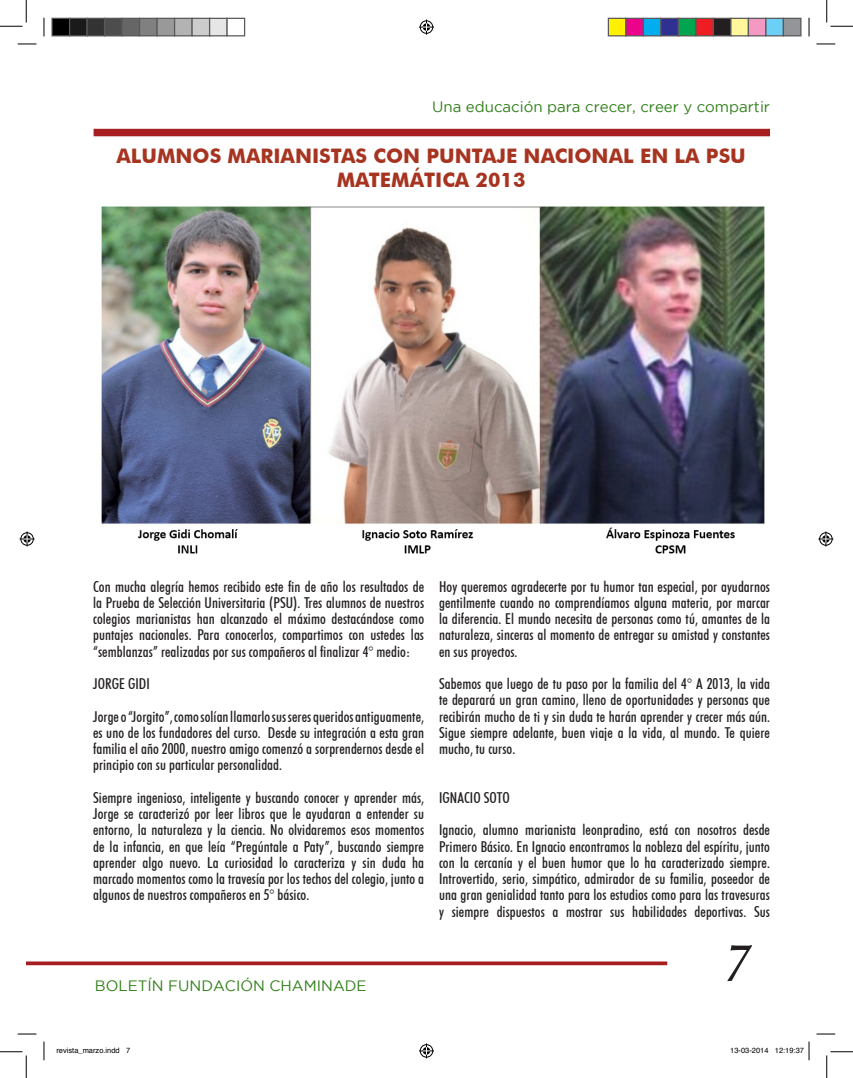
<style>
.page{position:relative;width:853px;height:1078px;background:#fff}
.page>*{position:absolute;margin:0;border:0;box-sizing:border-box;transform-origin:0 0}
.t1{font:57.75px "Lin Biolinum Slanted";color:#231f20}
.t2{font:700 20px/24px "Futura BT";color:#a73420;text-align:center}
.t3{font:500 condensed 15px/16.2px "Futura BT";letter-spacing:.005em;color:#231f20;text-align:justify}
.t4{font:15px "Gotham";color:#307f19}
.t5{font:7.5px "Helvetica";color:#000}
</style>
<div class="page">
<svg style="left:26px;top:961px;width:18px;height:4px"></svg>
<svg style="left:44px;top:961px;width:623px;height:4px;background:#b1393b"></svg>
<div style="left:94px;top:129px;width:676px;height:7px;background:#a71e21"></div>
<img style="left:101px;top:206px;width:664px;height:348px">
<svg style="left:18px;top:43px;width:18px;height:2px"></svg>
<svg style="left:816px;top:43px;width:19px;height:2px"></svg>
<svg style="left:18px;top:1033px;width:18px;height:2px"></svg>
<svg style="left:816px;top:1033px;width:19px;height:2px"></svg>
<svg style="left:43px;top:18px;width:2px;height:18px"></svg>
<svg style="left:43px;top:1041px;width:2px;height:19px"></svg>
<svg style="left:808px;top:18px;width:2px;height:18px"></svg>
<svg style="left:0;top:0;width:27px;height:27px"></svg>
<svg style="left:0;top:1051px;width:27px;height:27px"></svg>
<svg style="left:826px;top:0;width:27px;height:27px"></svg>
<svg style="left:826px;top:1051px;width:27px;height:27px"></svg>
<svg style="left:419px;top:20px;width:15px;height:15px"></svg>
<svg style="left:419px;top:1043px;width:15px;height:15px"></svg>
<svg style="left:20px;top:531px;width:15px;height:15px"></svg>
<svg style="left:818px;top:531px;width:15px;height:15px"></svg>
<div style="left:52px;top:18px;width:18px;height:18px;background:#000"></div>
<div style="left:51px;top:18px;width:19px;height:18px;border:1px solid #595959"></div>
<div style="left:70px;top:18px;width:17px;height:18px;background:#1a1a1a"></div>
<div style="left:69px;top:18px;width:19px;height:18px;border:1px solid #595959"></div>
<div style="left:87px;top:18px;width:18px;height:18px;background:#333"></div>
<div style="left:86px;top:18px;width:19px;height:18px;border:1px solid #595959"></div>
<div style="left:105px;top:18px;width:17px;height:18px;background:#4d4d4d"></div>
<div style="left:104px;top:18px;width:19px;height:18px;border:1px solid #595959"></div>
<div style="left:122px;top:18px;width:18px;height:18px;background:#666"></div>
<div style="left:121px;top:18px;width:19px;height:18px;border:1px solid #595959"></div>
<div style="left:140px;top:18px;width:17px;height:18px;background:#808080"></div>
<div style="left:139px;top:18px;width:19px;height:18px;border:1px solid #595959"></div>
<div style="left:157px;top:18px;width:18px;height:18px;background:#999"></div>
<div style="left:156px;top:18px;width:19px;height:18px;border:1px solid #595959"></div>
<div style="left:175px;top:18px;width:17px;height:18px;background:#b3b3b3"></div>
<div style="left:174px;top:18px;width:19px;height:18px;border:1px solid #595959"></div>
<div style="left:192px;top:18px;width:18px;height:18px;background:#ccc"></div>
<div style="left:191px;top:18px;width:19px;height:18px;border:1px solid #595959"></div>
<div style="left:210px;top:18px;width:17px;height:18px;background:#e6e6e6"></div>
<div style="left:209px;top:18px;width:19px;height:18px;border:1px solid #595959"></div>
<div style="left:226px;top:18px;width:19px;height:18px;border:1px solid #595959"></div>
<div style="left:608px;top:18px;width:18px;height:18px;background:#fff101"></div>
<div style="left:608px;top:18px;width:18px;height:18px;border:1px solid #595959"></div>
<div style="left:626px;top:18px;width:17px;height:18px;background:#ed028c"></div>
<div style="left:625px;top:18px;width:19px;height:18px;border:1px solid #595959"></div>
<div style="left:643px;top:18px;width:18px;height:18px;background:#00aeef"></div>
<div style="left:643px;top:18px;width:18px;height:18px;border:1px solid #595959"></div>
<div style="left:661px;top:18px;width:17px;height:18px;background:#2e3092"></div>
<div style="left:660px;top:18px;width:19px;height:18px;border:1px solid #595959"></div>
<div style="left:678px;top:18px;width:18px;height:18px;background:#00a54f"></div>
<div style="left:678px;top:18px;width:18px;height:18px;border:1px solid #595959"></div>
<div style="left:696px;top:18px;width:17px;height:18px;background:#ee1d23"></div>
<div style="left:695px;top:18px;width:19px;height:18px;border:1px solid #595959"></div>
<div style="left:713px;top:18px;width:18px;height:18px;background:#231f20"></div>
<div style="left:713px;top:18px;width:18px;height:18px;border:1px solid #595959"></div>
<div style="left:731px;top:18px;width:17px;height:18px;background:#fff79a"></div>
<div style="left:730px;top:18px;width:19px;height:18px;border:1px solid #595959"></div>
<div style="left:748px;top:18px;width:18px;height:18px;background:#f499c2"></div>
<div style="left:748px;top:18px;width:18px;height:18px;border:1px solid #595959"></div>
<div style="left:766px;top:18px;width:17px;height:18px;background:#6bcff6"></div>
<div style="left:765px;top:18px;width:19px;height:18px;border:1px solid #595959"></div>
<div style="left:783px;top:18px;width:18px;height:18px;background:#939598"></div>
<div style="left:783px;top:18px;width:18px;height:18px;border:1px solid #595959"></div>
<svg style="left:808px;top:1041px;width:2px;height:19px"></svg>
<p class="t4" style="left:432px;top:99px;width:339px">Una educación para crecer, creer y compartir</p>
<h2 class="t2" style="left:116px;top:143px;width:631px">ALUMNOS MARIANISTAS CON PUNTAJE NACIONAL EN LA PSU<br>MATEMÁTICA 2013</h2>
<p class="t3" style="left:93px;top:578px;width:332px">Con mucha alegría hemos recibido este fin de año los resultados de la Prueba de Selección Universitaria (PSU). Tres alumnos de nuestros colegios marianistas han alcanzado el máximo destacándose como puntajes nacionales. Para conocerlos, compartimos con ustedes las “semblanzas” realizadas por sus compañeros al finalizar 4° medio:</p>
<p class="t3" style="left:93px;top:675px;width:13px">Jorge</p>
<p class="t3" style="left:93px;top:667px;width:332px;line-height:32.5px;text-indent:35px">Gidi<br>Jorge o “Jorgito”, como solían llamarlo sus seres queridos antiguamente,</p>
<p class="t3" style="left:93px;top:724px;width:332px">es uno de los fundadores del curso. Desde su integración a esta gran familia el año 2000, nuestro amigo comenzó a sorprendernos desde el principio con su particular personalidad.</p>
<p class="t3" style="left:93px;top:789px;width:332px">Siempre ingenioso, inteligente y buscando conocer y aprender más, Jorge se caracterizó por leer libros que le ayudaran a entender su entorno, la naturaleza y la ciencia. No olvidaremos esos momentos de la infancia, en que leía “Pregúntale a Paty”, buscando siempre aprender algo nuevo. La curiosidad lo caracteriza y sin duda ha marcado momentos como la travesía por los techos del colegio, junto a algunos de nuestros compañeros en 5° básico.</p>
<p class="t4" style="left:95px;top:977px;width:273px">BOLETÍN FUNDACIÓN CHAMINADE</p>
<p class="t3" style="left:439px;top:578px;width:332px">Hoy queremos agradecerte por tu humor tan especial, por ayudarnos gentilmente cuando no comprendíamos alguna materia, por marcar la diferencia. El mundo necesita de personas como tú, amantes de la naturaleza, sinceras al momento de entregar su amistad y constantes en sus proyectos.</p>
<p class="t3" style="left:439px;top:675px;width:332px">Sabemos que luego de tu paso por la familia del 4° A 2013, la vida te deparará un gran camino, lleno de oportunidades y personas que recibirán mucho de ti y sin duda te harán aprender y crecer más aún.<br>Sigue siempre adelante, buen viaje a la vida, al mundo. Te quiere mucho, tu curso.</p>
<p class="t3" style="left:439px;top:789px;width:11px">Ignacio</p>
<p class="t3" style="left:439px;top:781px;width:332px;line-height:32.5px;text-indent:45px">Soto<br>Ignacio, alumno marianista leonpradino, está con nosotros desde</p>
<p class="t3" style="left:439px;top:838px;width:332px">Primero Básico. En Ignacio encontramos la nobleza del espíritu, junto con la cercanía y el buen humor que lo ha caracterizado siempre.<br>Introvertido, serio, simpático, admirador de su familia, poseedor de una gran genialidad tanto para los estudios como para las travesuras y siempre dispuestos a mostrar sus habilidades deportivas. Sus</p>
<h1 class="t1" style="left:720px;top:929px;width:28px">7</h1>
<p class="t5" style="left:56px;top:1045px;width:75px">revista_marzo.indd 7</p>
<p class="t5" style="left:730px;top:1045px;width:75px">13-03-2014 12:19:37</p>
</div>
